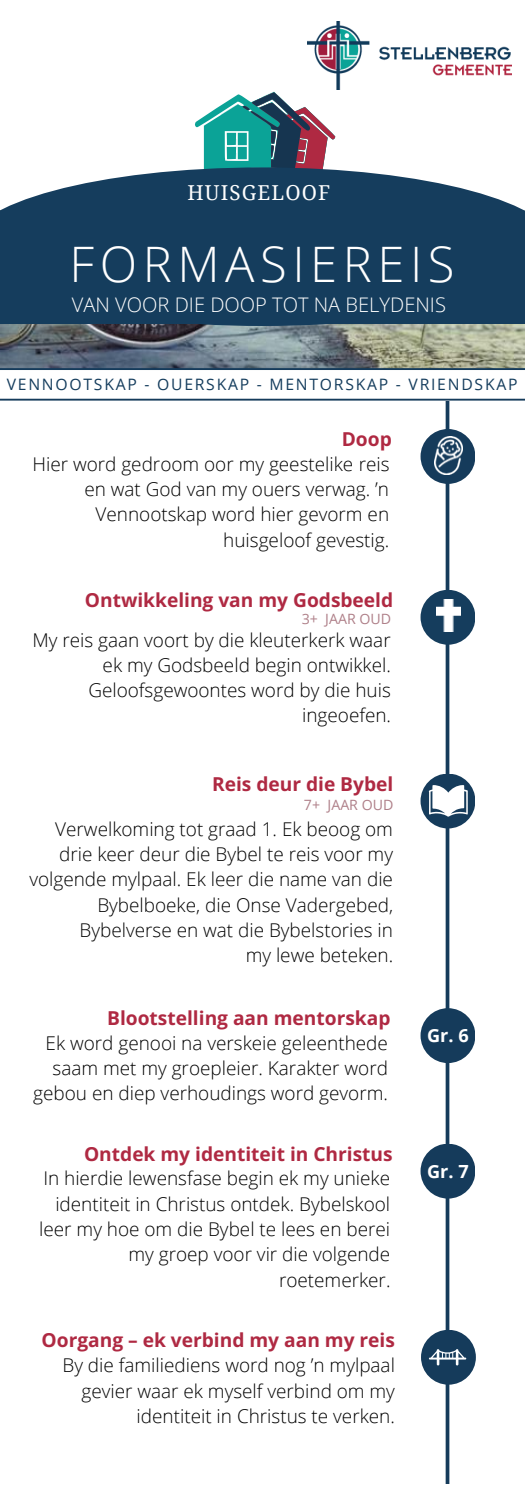
<style>
.page{position:relative;width:525px;height:1489px;background:#fff}
.page>*{position:absolute;margin:0;border:0;box-sizing:border-box;transform-origin:0 0}
.t1{font:300 49px "Open Sans";letter-spacing:.115em;color:#fff}
.t2{font:20.5px "Droid Serif";letter-spacing:.055em;color:#fff}
.t3{font:300 20px "Open Sans";color:#fff}
.t4{font:700 19.25px "Open Sans";color:#af2942}
.t5{font:300 19px/25.2px "Open Sans";color:#000;text-align:right}
.t6{font:700 18px "Open Sans";color:#fff}
.t7{font:15.75px "Open Sans";letter-spacing:.11em;color:#153d5d}
.t8{font:14.25px "Open Sans";color:#af8089}
</style>
<div class="page">
<img style="left:0;top:326px;width:525px;height:42px">
<svg style="left:195px;top:92px;width:141px;height:75px"></svg>
<svg style="left:0;top:167px;width:525px;height:159px;background:#345772"></svg>
<div style="left:0;top:263px;width:525px;height:61px;background:#153d5d"></div>
<hr style="left:446px;top:401px;width:3px;height:1082px;background:#153b5b">
<div style="left:421px;top:429px;width:54px;height:55px;background:#153b5b;border-radius:50%"></div>
<img style="left:434px;top:437px;width:28px;height:37px">
<div style="left:421px;top:590px;width:54px;height:55px;background:#153d5d;border-radius:50%"></div>
<img style="left:436px;top:600px;width:25px;height:32px">
<div style="left:421px;top:773px;width:54px;height:55px;background:#153b5b;border-radius:50%"></div>
<svg style="left:429px;top:785px;width:39px;height:31px"></svg>
<div style="left:421px;top:1330px;width:55px;height:54px;background:#153b5b;border-radius:50%"></div>
<svg style="left:429px;top:1349px;width:37px;height:16px"></svg>
<img style="left:307px;top:22px;width:204px;height:67px">
<div style="left:421px;top:1008px;width:54px;height:55px;background:#153b5b;border-radius:50%"></div>
<div style="left:421px;top:1144px;width:54px;height:54px;background:#153b5b;border-radius:50%"></div>
<hr style="left:0;top:399px;width:525px;height:2px;background:#153b5b">
<hr style="left:0;top:368px;width:525px;height:2px;background:#153b5b">
<p class="t2" style="left:188px;top:181px;width:144px">HUISGELOOF</p>
<h1 class="t1" style="left:70px;top:230px;width:386px">FORMASIEREIS</h1>
<p class="t3" style="left:72px;top:291px;width:375px">VAN VOOR DIE DOOP TOT NA BELYDENIS</p>
<p class="t7" style="left:7px;top:373px;width:512px">VENNOOTSKAP - OUERSKAP - MENTORSKAP - VRIENDSKAP</p>
<p class="t4" style="left:342px;top:426px;width:52px">Doop</p>
<p class="t5" style="left:32px;top:451px;width:359px">Hier word gedroom oor my geestelike reis en wat God van my ouers verwag. ’n<br>Vennootskap word hier gevorm en huisgeloof gevestig.</p>
<p class="t4" style="left:85px;top:586px;width:310px">Ontwikkeling van my Godsbeeld</p>
<p class="t5" style="left:32px;top:626px;width:360px">My reis gaan voort by die kleuterkerk waar ek my Godsbeeld begin ontwikkel.<br>Geloofsgewoontes word by die huis ingeoefen.</p>
<p class="t8" style="left:302px;top:609px;width:91px">3+ JAAR OUD</p>
<p class="t4" style="left:212px;top:770px;width:183px">Reis deur die Bybel</p>
<p class="t5" style="left:29px;top:816px;width:365px">Verwelkoming tot graad 1. Ek beoog om drie keer deur die Bybel te reis voor my volgende mylpaal. Ek leer die name van die Bybelboeke, die Onse Vadergebed, Bybelverse en wat die Bybelstories in<br>my lewe beteken.</p>
<p class="t8" style="left:304px;top:794px;width:91px">7+ JAAR OUD</p>
<p class="t4" style="left:107px;top:1005px;width:285px">Blootstelling aan mentorskap</p>
<p class="t5" style="left:33px;top:1030px;width:356px">Ek word genooi na verskeie geleenthede saam met my groepleier. Karakter word gebou en diep verhoudings word gevorm.</p>
<p class="t4" style="left:84px;top:1140px;width:310px">Ontdek my identiteit in Christus</p>
<p class="t5" style="left:39px;top:1165px;width:353px">In hierdie lewensfase begin ek my unieke identiteit in Christus ontdek. Bybelskool leer my hoe om die Bybel te lees en berei my groep voor vir die volgende roetemerker.</p>
<p class="t4" style="left:42px;top:1326px;width:355px">Oorgang – ek verbind my aan my reis</p>
<p class="t5" style="left:62px;top:1352px;width:334px">By die familiediens word nog ’n mylpaal gevier waar ek myself verbind om my identiteit in Christus te verken.</p>
<p class="t6" style="left:427px;top:1023px;width:43px">Gr. 6</p>
<p class="t6" style="left:427px;top:1158px;width:43px">Gr. 7</p>
</div>
